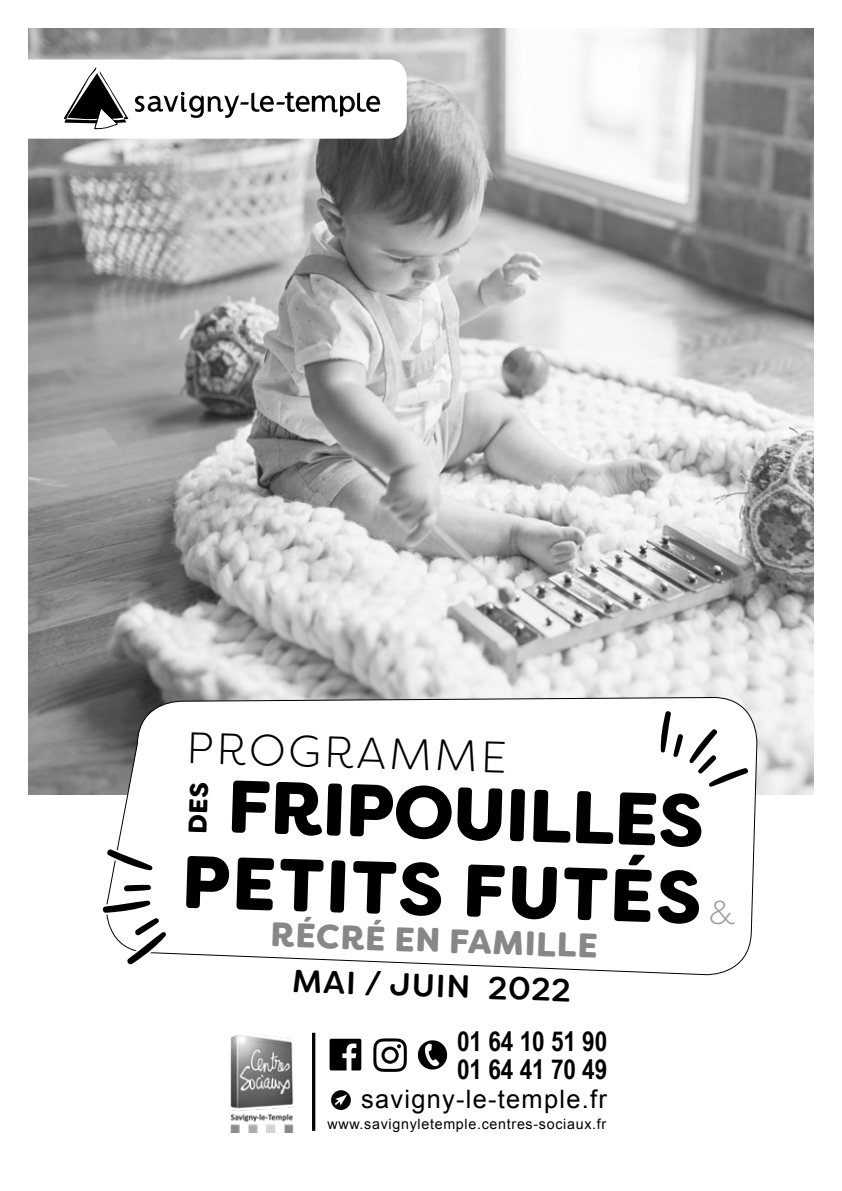
<style>
.page{position:relative;width:842px;height:1191px;background:#fff}
.page>*{position:absolute;margin:0;border:0;box-sizing:border-box;transform-origin:0 0}
.t1{font:900 74.2px/77px "Filson Soft";color:#000;text-align:center}
.t2{font:300 44px "Filson Soft";color:#000}
.t3{font:900 34px "Filson Soft";color:#878787}
.t4{font:300 33px "Filson Soft";color:#9d9d9c}
.t5{font:500 32px "Filson Soft";color:#000}
.t6{font:700 27.4px "Arial Narrow";color:#000}
.t7{font:25.4px "Arial";letter-spacing:.05em;color:#000}
.t8{font:14.2px "Arial";letter-spacing:.05em;color:#000}
</style>
<div class="page">
<img style="left:28px;top:28px;width:786px;height:766px">
<svg style="left:28px;top:60px;width:379px;height:79px"></svg>
<hr style="left:312px;top:1032px;width:3px;height:98px;background:#000">
<svg style="left:330px;top:1038px;width:31px;height:32px"></svg>
<svg style="left:373px;top:1038px;width:34px;height:33px"></svg>
<svg style="left:417px;top:1040px;width:31px;height:30px"></svg>
<svg style="left:331px;top:1090px;width:20px;height:20px"></svg>
<img style="left:228px;top:1032px;width:67px;height:100px">
<svg style="left:105px;top:699px;width:653px;height:277px"></svg>
<svg style="left:102px;top:881px;width:68px;height:86px"></svg>
<svg style="left:105px;top:846px;width:51px;height:28px"></svg>
<svg style="left:660px;top:710px;width:89px;height:77px"></svg>
<svg style="left:189px;top:782px;width:19px;height:50px"></svg>
<h2 class="t2" style="left:187px;top:719px;width:322px;rotate:2deg">PROGRAMME</h2>
<h1 class="t1" style="left:186px;top:766px;width:522px;rotate:2deg">FRIPOUILLES<br>PETITS FUTÉS</h1>
<h3 class="t4" style="left:709px;top:892px;width:28px">&amp;</h3>
<h3 class="t3" style="left:271px;top:912px;width:329px;rotate:2deg">RÉCRÉ EN FAMILLE</h3>
<h3 class="t5" style="left:293px;top:960px;width:280px;rotate:2deg">MAI / JUIN 2022</h3>
<h3 class="t6" style="left:457px;top:1020px;width:152px">01 64 10 51 90</h3>
<h3 class="t7" style="left:361px;top:1082px;width:247px">savigny-le-temple.fr</h3>
<p class="t8" style="left:327px;top:1115px;width:280px">www.savignyletemple.centres-sociaux.fr</p>
<h3 class="t6" style="left:457px;top:1048px;width:152px">01 64 41 70 49</h3>
</div>
